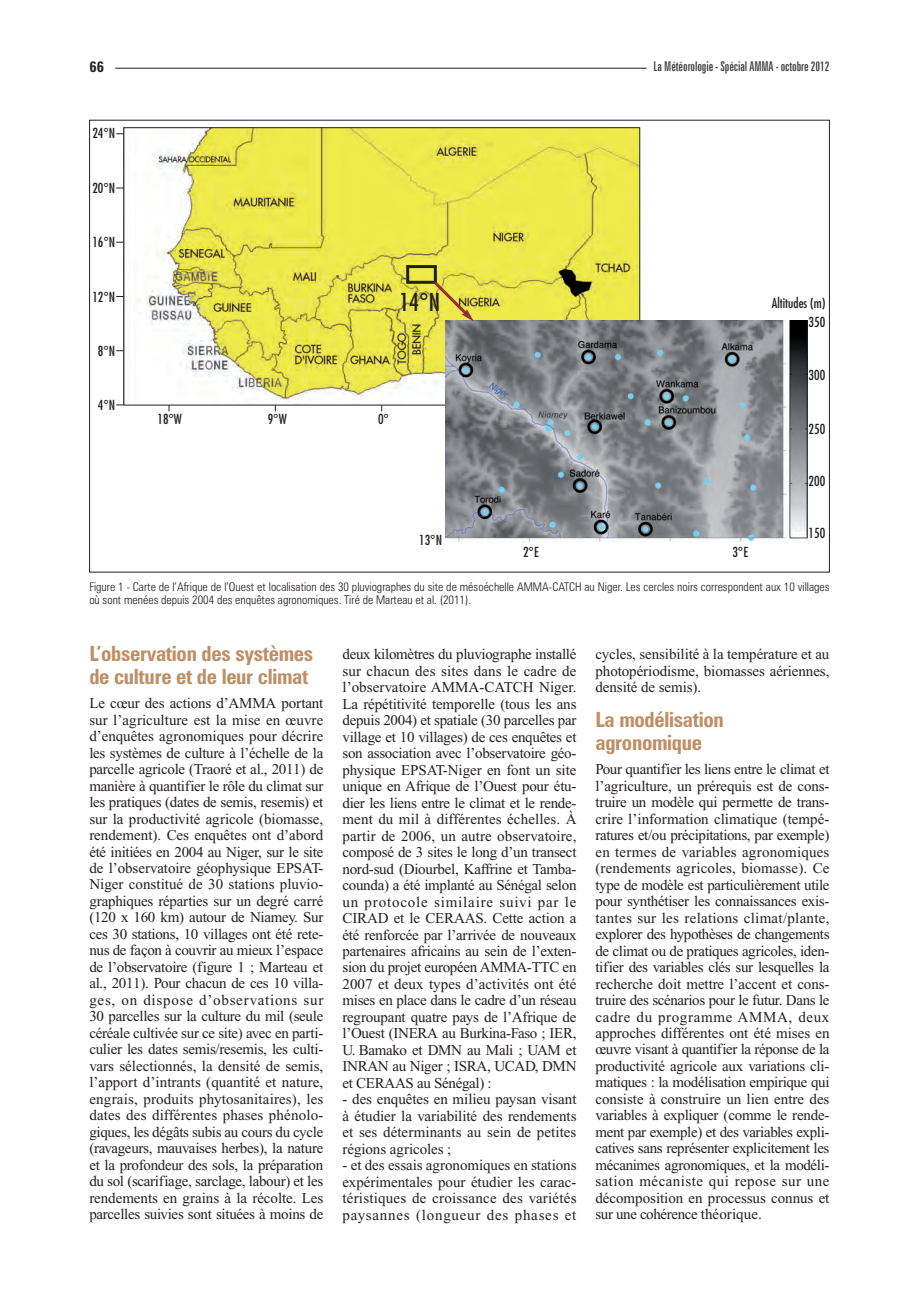
<style>
.page{position:relative;width:919px;height:1289px;background:#fff}
.page>*{position:absolute;margin:0;border:0;box-sizing:border-box;transform-origin:0 0}
.t1{font:condensed 24px "Futura";color:#231f20}
.t2{font:700 condensed 21px/22.5px "Zurich BT";letter-spacing:-.015em;color:#bf8e65}
.t3{font:15px/16.5px "Times New Roman";letter-spacing:-.005em;color:#231f20;text-align:justify}
.t4{font:700 condensed 15px "Zurich BT";color:#231f20}
.t5{font:condensed 13.5px "Futura";color:#231f20}
.t6{font:extra-condensed 13.5px "Zurich BT";letter-spacing:-.005em;color:#3e3e3f}
.t7{font:300 condensed 12px/13.5px "Zurich BT";color:#231f20}
</style>
<div class="page">
<hr style="left:115px;top:68px;width:531px;height:1px;background:#231f20">
<img style="left:140px;top:129px;width:498px;height:274px">
<div style="left:406px;top:265px;width:31px;height:19px;border:3px solid #231f20"></div>
<img style="left:445px;top:321px;width:362px;height:221px">
<svg style="left:430px;top:278px;width:44px;height:43px;background:#d7c849"></svg>
<p class="t4" style="left:89px;top:62px;width:16px">66</p>
<p class="t6" style="left:653px;top:62px;width:177px">La Météorologie - Spécial AMMA - octobre 2012</p>
<p class="t5" style="left:92px;top:126px;width:24px">24°N</p>
<p class="t5" style="left:92px;top:182px;width:24px">20°N</p>
<p class="t5" style="left:92px;top:236px;width:24px">16°N</p>
<p class="t5" style="left:92px;top:290px;width:24px">12°N</p>
<p class="t5" style="left:98px;top:345px;width:19px">8°N</p>
<p class="t5" style="left:98px;top:399px;width:19px">4°N</p>
<h1 class="t1" style="left:399px;top:291px;width:42px">14°N</h1>
<p class="t5" style="left:157px;top:413px;width:26px">18°W</p>
<p class="t5" style="left:268px;top:413px;width:20px">9°W</p>
<p class="t5" style="left:378px;top:413px;width:12px">0°</p>
<p class="t5" style="left:419px;top:534px;width:24px">13°N</p>
<p class="t5" style="left:523px;top:545px;width:17px">2°E</p>
<p class="t5" style="left:732px;top:545px;width:17px">3°E</p>
<p class="t5" style="left:771px;top:297px;width:55px">Altitudes (m)</p>
<p class="t5" style="left:808px;top:316px;width:18px">350</p>
<p class="t5" style="left:808px;top:369px;width:18px">300</p>
<p class="t5" style="left:808px;top:423px;width:18px">250</p>
<p class="t5" style="left:808px;top:474px;width:18px">200</p>
<p class="t5" style="left:808px;top:526px;width:18px">150</p>
<p class="t7" style="left:89px;top:581px;width:741px">Figure 1 - Carte de l’Afrique de l’Ouest et localisation des 30 pluviographes du site de mésoéchelle AMMA-CATCH au Niger. Les cercles noirs correspondent aux 10 villages où sont menées depuis 2004 des enquêtes agronomiques. Tiré de Marteau et al. (2011).</p>
<h2 class="t2" style="left:89px;top:644px;width:225px">L’observation des systèmes de culture et de leur climat</h2>
<p class="t3" style="left:89px;top:696px;width:235px">Le cœur des actions d’AMMA portant sur l’agriculture est la mise en œuvre d’enquêtes agronomiques pour décrire les systèmes de culture à l’échelle de la parcelle agricole (Traoré et al., 2011) de manière à quantifier le rôle du climat sur les pratiques (dates de semis, resemis) et sur la productivité agricole (biomasse, rendement). Ces enquêtes ont d’abord été initiées en 2004 au Niger, sur le site de l’observatoire géophysique EPSAT-Niger constitué de 30 stations pluvio&shy;graphiques réparties sur un degré carré (120 x 160 km) autour de Niamey. Sur ces 30 stations, 10 villages ont été rete&shy;nus de façon à couvrir au mieux l’espace de l’observatoire (figure 1 ; Marteau et al., 2011). Pour chacun de ces 10 villa&shy;ges, on dispose d’observations sur 30 parcelles sur la culture du mil (seule céréale cultivée sur ce site) avec en parti&shy;culier les dates semis/resemis, les culti&shy;vars sélectionnés, la densité de semis, l’apport d’intrants (quantité et nature, engrais, produits phytosanitaires), les dates des différentes phases phénolo&shy;giques, les dégâts subis au cours du cycle (ravageurs, mauvaises herbes), la nature et la profondeur des sols, la préparation du sol (scarifiage, sarclage, labour) et les rendements en grains à la récolte. Les parcelles suivies sont situées à moins de</p>
<p class="t3" style="left:342px;top:647px;width:235px">deux kilomètres du pluviographe installé sur chacun des sites dans le cadre de l’observatoire AMMA-CATCH Niger.<br>La répétitivité temporelle (tous les ans depuis 2004) et spatiale (30 parcelles par village et 10 villages) de ces enquêtes et son association avec l’observatoire géo&shy;physique EPSAT-Niger en font un site unique en Afrique de l’Ouest pour étu&shy;dier les liens entre le climat et le rende&shy;ment du mil à différentes échelles. À partir de 2006, un autre observatoire, composé de 3 sites le long d’un transect nord-sud (Diourbel, Kaffrine et Tamba&shy;counda) a été implanté au Sénégal selon un protocole similaire suivi par le CIRAD et le CERAAS. Cette action a été renforcée par l’arrivée de nouveaux partenaires africains au sein de l’exten&shy;sion du projet européen AMMA-TTC en 2007 et deux types d’activités ont été mises en place dans le cadre d’un réseau regroupant quatre pays de l’Afrique de l’Ouest (INERA au Burkina-Faso ; IER, U. Bamako et DMN au Mali ; UAM et INRAN au Niger ; ISRA, UCAD, DMN et CERAAS au Sénégal) :</p>
<p class="t3" style="left:342px;top:1092px;width:235px">- des enquêtes en milieu paysan visant à étudier la variabilité des rendements et ses déterminants au sein de petites régions agricoles ;</p>
<p class="t3" style="left:342px;top:1158px;width:235px">- et des essais agronomiques en stations expérimentales pour étudier les carac&shy;téristiques de croissance des variétés paysannes (longueur des phases et</p>
<p class="t3" style="left:595px;top:647px;width:235px">cycles, sensibilité à la température et au photopériodisme, biomasses aériennes, densité de semis).</p>
<h2 class="t2" style="left:595px;top:710px;width:130px">La modélisation agronomique</h2>
<p class="t3" style="left:595px;top:762px;width:235px">Pour quantifier les liens entre le climat et l’agriculture, un prérequis est de cons&shy;truire un modèle qui permette de trans&shy;crire l’information climatique (tempé&shy;ratures et/ou précipitations, par exemple) en termes de variables agronomiques (rendements agricoles, biomasse). Ce type de modèle est particulièrement utile pour synthétiser les connaissances exis&shy;tantes sur les relations climat/plante, explorer des hypothèses de changements de climat ou de pratiques agricoles, iden&shy;tifier des variables clés sur lesquelles la recherche doit mettre l’accent et cons&shy;truire des scénarios pour le futur. Dans le cadre du programme AMMA, deux approches différentes ont été mises en œuvre visant à quantifier la réponse de la productivité agricole aux variations cli&shy;matiques : la modélisation empirique qui consiste à construire un lien entre des variables à expliquer (comme le rende&shy;ment par exemple) et des variables expli&shy;catives sans représenter explicitement les mécanimes agronomiques, et la modéli&shy;sation mécaniste qui repose sur une décomposition en processus connus et sur une cohérence théorique.</p>
</div>
